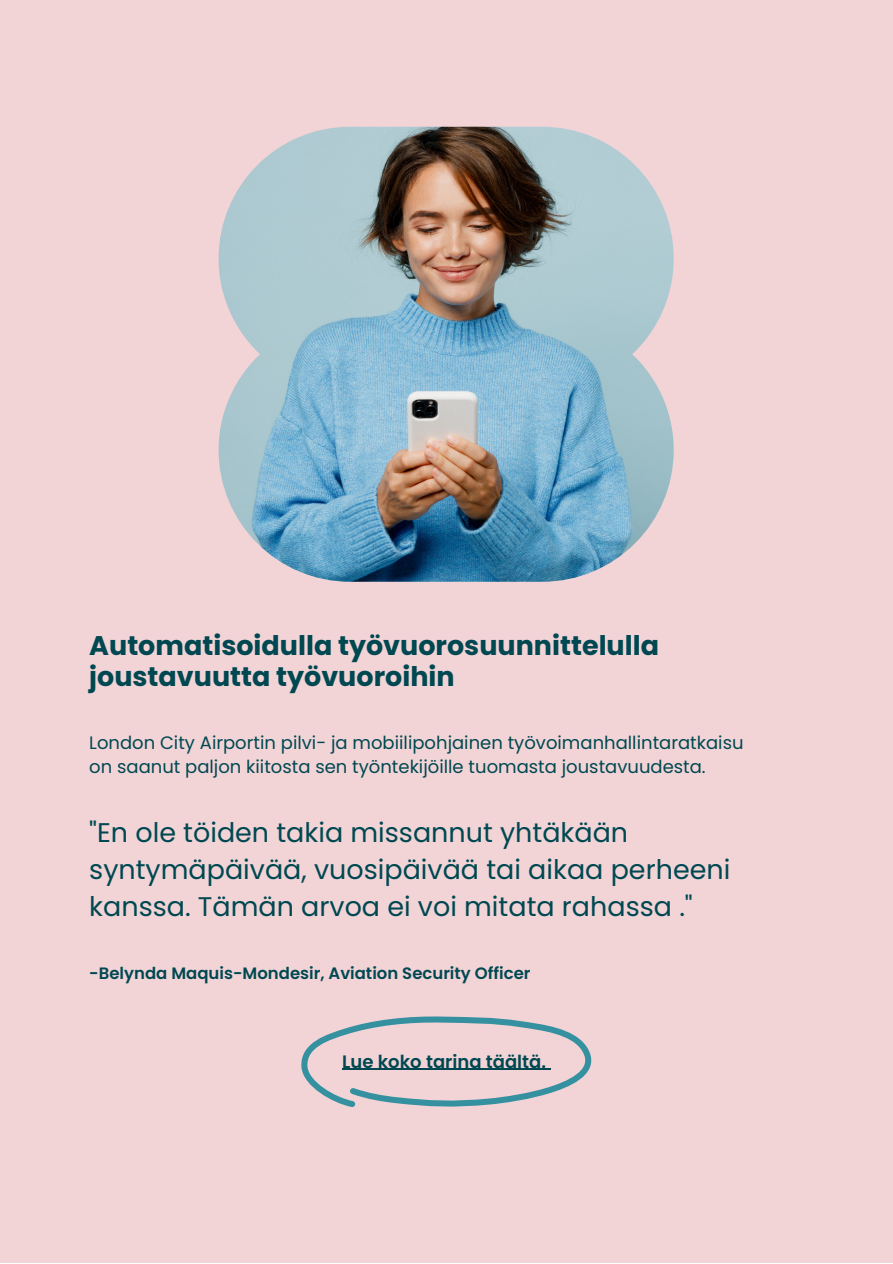
<style>
.page{position:relative;width:893px;height:1264px;background:#fff}
.page>*{position:absolute;margin:0;border:0;box-sizing:border-box;transform-origin:0 0}
.t1{font:27px/37px "Poppins";color:#004851}
.t2{font:700 27px/31.5px "Poppins";color:#004851}
.t3{font:18px/24.8px "Poppins";color:#004851}
.t4{font:600 18px "Poppins";color:#004851}
.t5{font:600 16.5px "Poppins";color:#004851}
</style>
<div class="page">
<div style="left:0;top:0;width:892px;height:1262px;background:#f2d4d7"></div>
<svg style="left:301px;top:1016px;width:291px;height:91px"></svg>
<img style="left:218px;top:126px;width:456px;height:456px">
<p class="t2" style="left:89px;top:629px;width:571px">Automatisoidulla työvuorosuunnittelulla joustavuutta työvuoroihin</p>
<p class="t3" style="left:89px;top:730px;width:655px">London City Airportin pilvi- ja mobiilipohjainen työvoimanhallintaratkaisu on saanut paljon kiitosta sen työntekijöille tuomasta joustavuudesta.</p>
<p class="t1" style="left:89px;top:814px;width:642px">"En ole töiden takia missannut yhtäkään syntymäpäivää, vuosipäivää tai aikaa perheeni kanssa. Tämän arvoa ei voi mitata rahassa ."</p>
<p class="t5" style="left:89px;top:961px;width:442px">-Belynda Maquis-Mondesir, Aviation Security Officer</p>
<p class="t4" style="left:342px;top:1048px;width:205px">Lue koko tarina täältä.</p>
</div>
